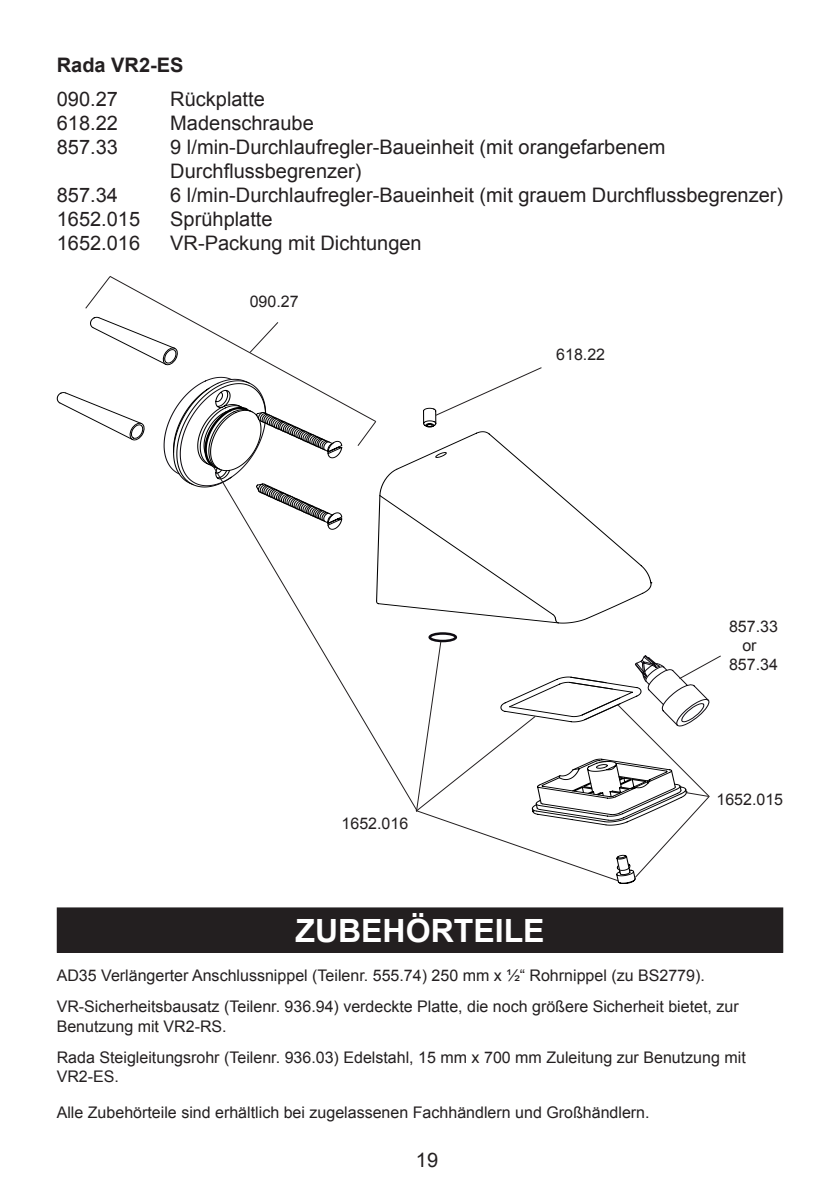
<style>
.page{position:relative;width:840px;height:1191px;background:#fff}
.page>*{position:absolute;margin:0;border:0;box-sizing:border-box;transform-origin:0 0}
.Heading_1{font:700 32px "Arial";color:#fff}
.Parts_List{font:20px/24px "Arial";color:#231f20}
.Heading_3{font:700 20px "Arial";color:#231f20}
.Body_text{font:16px/19.2px "Arial";color:#231f20}
.Parts_List-2{font:16px "Arial";color:#231f20}
</style>
<div class="page">
<svg style="left:306px;top:624px;width:109px;height:184px"></svg>
<svg style="left:57px;top:276px;width:594px;height:348px"></svg>
<svg style="left:415px;top:632px;width:306px;height:249px"></svg>
<div style="left:57px;top:908px;width:725px;height:44px;background:#231f20"></div>
<div style="left:57px;top:907px;width:725px;height:45px;border:1px solid #231f20"></div>
<p class="Heading_3" style="left:57px;top:52px;width:114px">Rada VR2-ES</p>
<p class="Parts_List" style="left:57px;top:87px;width:63px">090.27</p>
<p class="Parts_List" style="left:170px;top:87px;width:96px">Rückplatte</p>
<p class="Parts_List" style="left:57px;top:111px;width:96px">618.22 M</p>
<p class="Parts_List" style="left:187px;top:111px;width:128px">adenschraube</p>
<p class="Parts_List" style="left:57px;top:135px;width:63px">857.33</p>
<p class="Parts_List" style="left:170px;top:135px;width:496px">9 l/min-Durchlaufregler-Baueinheit (mit orangefarbenem<br>Durchflussbegrenzer)</p>
<p class="Parts_List" style="left:57px;top:183px;width:63px">857.34</p>
<p class="Parts_List" style="left:170px;top:183px;width:614px">6 l/min-Durchlaufregler-Baueinheit (mit grauem Durchflussbegrenzer)</p>
<p class="Parts_List" style="left:57px;top:207px;width:217px">1652.015 Sprühplatte</p>
<p class="Parts_List" style="left:57px;top:231px;width:85px">1652.016</p>
<p class="Parts_List" style="left:170px;top:231px;width:253px">VR-Packung mit Dichtungen</p>
<p class="Parts_List-2" style="left:249px;top:291px;width:50px">090.27</p>
<p class="Parts_List-2" style="left:341px;top:813px;width:68px">1652.016</p>
<p class="Parts_List-2" style="left:556px;top:343px;width:50px">618.22</p>
<p class="Parts_List-2" style="left:728px;top:616px;width:50px">857.33</p>
<p class="Parts_List-2" style="left:742px;top:635px;width:16px">or</p>
<p class="Parts_List-2" style="left:728px;top:654px;width:50px">857.34</p>
<p class="Parts_List-2" style="left:716px;top:789px;width:68px">1652.015</p>
<p class="Heading_1" style="left:295px;top:909px;width:157px">ZUBEHÖRTE</p>
<p class="Heading_1" style="left:494px;top:909px;width:29px">ILE</p>
<p class="Body_text" style="left:57px;top:966px;width:649px">AD35 Verlängerter Anschlussnippel (Teilenr. 555.74) 250 mm x ½“ Rohrnippel (zu BS2779).</p>
<p class="Body_text" style="left:57px;top:997px;width:683px">VR-Sicherheitsbausatz (Teilenr. 936.94) verdeckte Platte, die noch größere Sicherheit bietet, zur<br>Benutzung mit VR2-RS .</p>
<p class="Body_text" style="left:57px;top:1047px;width:690px">Rada Steigleitungsrohr (Teilenr. 936.03) Edelstahl, 15 mm x 700 mm Zuleitung zur Benutzung mit<br>VR2-ES .</p>
<p class="Body_text" style="left:57px;top:1102px;width:594px">Alle Zubehörteile sind erhältlich bei zugelassenen Fachhändlern und Großhändlern.</p>
<p class="Parts_List" style="left:415px;top:1148px;width:24px">19</p>
</div>
